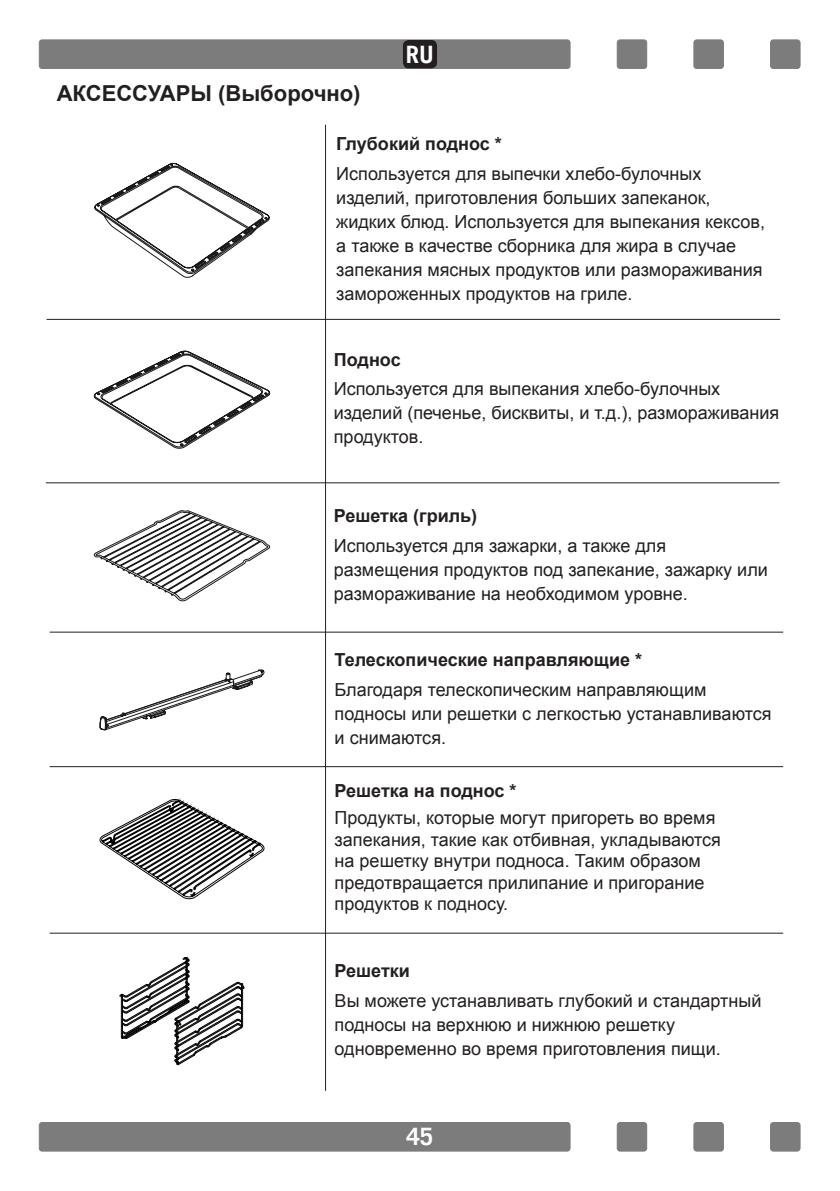
<style>
.page{position:relative;width:840px;height:1191px;background:#fff}
.page>*{position:absolute;margin:0;border:0;box-sizing:border-box;transform-origin:0 0}
.t1{font:700 24px "Trade Gothic";color:#fff}
.t2{font:700 22px "Arial";color:#231f20}
.t3{font:18px/24px "Arial";color:#231f20}
.t4{font:700 18px "Arial";color:#231f20}
</style>
<div class="page">
<div style="left:39px;top:40px;width:530px;height:28px;background:#7d7c7c;border-radius:3px"></div>
<div style="left:39px;top:40px;width:531px;height:29px;border:1px solid #7d7c7c;border-radius:3px"></div>
<div style="left:770px;top:40px;width:29px;height:28px;background:#7d7c7c;border-radius:3px"></div>
<div style="left:769px;top:40px;width:30px;height:29px;border:1px solid #7d7c7c;border-radius:3px"></div>
<div style="left:617px;top:40px;width:29px;height:28px;background:#7d7c7c;border-radius:3px"></div>
<div style="left:616px;top:40px;width:30px;height:29px;border:1px solid #7d7c7c;border-radius:3px"></div>
<div style="left:693px;top:40px;width:30px;height:28px;background:#7d7c7c;border-radius:3px"></div>
<div style="left:693px;top:40px;width:30px;height:29px;border:1px solid #7d7c7c;border-radius:3px"></div>
<div style="left:39px;top:1122px;width:530px;height:29px;background:#7d7c7c;border-radius:3px"></div>
<div style="left:39px;top:1122px;width:531px;height:29px;border:1px solid #7d7c7c;border-radius:3px"></div>
<div style="left:770px;top:1122px;width:29px;height:29px;background:#7d7c7c;border-radius:3px"></div>
<div style="left:769px;top:1122px;width:30px;height:29px;border:1px solid #7d7c7c;border-radius:3px"></div>
<div style="left:617px;top:1122px;width:29px;height:29px;background:#7d7c7c;border-radius:3px"></div>
<div style="left:616px;top:1122px;width:30px;height:29px;border:1px solid #7d7c7c;border-radius:3px"></div>
<div style="left:693px;top:1122px;width:30px;height:29px;background:#7d7c7c;border-radius:3px"></div>
<div style="left:693px;top:1122px;width:30px;height:29px;border:1px solid #7d7c7c;border-radius:3px"></div>
<svg style="left:94px;top:163px;width:176px;height:115px"></svg>
<svg style="left:94px;top:350px;width:176px;height:99px"></svg>
<svg style="left:94px;top:510px;width:176px;height:91px"></svg>
<svg style="left:99px;top:669px;width:165px;height:62px"></svg>
<svg style="left:119px;top:957px;width:126px;height:108px"></svg>
<svg style="left:99px;top:798px;width:165px;height:101px"></svg>
<hr style="left:47px;top:319px;width:732px;height:1px;background:#231f20">
<hr style="left:46px;top:482px;width:733px;height:1px;background:#231f20">
<hr style="left:50px;top:632px;width:732px;height:1px;background:#231f20">
<hr style="left:50px;top:932px;width:732px;height:1px;background:#231f20">
<hr style="left:50px;top:766px;width:732px;height:1px;background:#231f20">
<hr style="left:325px;top:125px;width:1px;height:965px;background:#231f20">
<div style="left:403px;top:40px;width:34px;height:28px;background:#231f20;border-radius:6px"></div>
<h1 class="t1" style="left:406px;top:40px;width:30px">RU</h1>
<p class="t2" style="left:57px;top:79px;width:305px">АКСЕССУАРЫ (Выборочно)</p>
<p class="t4" style="left:336px;top:132px;width:167px">Глубокий поднос *</p>
<p class="t3" style="left:336px;top:162px;width:430px">Используется для выпечки хлебо-булочных изделий, приготовления больших запеканок, жидких блюд. Используется для выпекания кексов, а также в качестве сборника для жира в случае запекания мясных продуктов или размораживания замороженных продуктов на гриле.</p>
<p class="t4" style="left:334px;top:347px;width:68px">Поднос</p>
<p class="t3" style="left:334px;top:377px;width:446px">Используется для выпекания хлебо-булочных изделий (печенье, бисквиты, и т.д.), размораживания продуктов.</p>
<p class="t4" style="left:334px;top:503px;width:145px">Решетка (гриль)</p>
<p class="t3" style="left:334px;top:533px;width:435px">Используется для зажарки, а также для размещения продуктов под запекание, зажарку или размораживание на необходимом уровне.</p>
<p class="t4" style="left:334px;top:647px;width:309px">Телескопические направляющие *</p>
<p class="t3" style="left:334px;top:677px;width:438px">Благодаря телескопическим направляющим подносы или решетки с легкостью устанавливаются и снимаются.</p>
<p class="t4" style="left:334px;top:778px;width:183px">Решетка на поднос *</p>
<p class="t3" style="left:334px;top:807px;width:387px;line-height:21.6px">Продукты, которые могут пригореть во время запекания, такие как отбивная, укладываются на решетку внутри подноса. Таким образом предотвращается прилипание и пригорание продуктов к подносу.</p>
<p class="t4" style="left:334px;top:958px;width:77px">Решетки</p>
<p class="t3" style="left:334px;top:988px;width:428px">Вы можете устанавливать глубокий и стандартный подносы на верхнюю и нижнюю решетку одновременно во время приготовления пищи.</p>
<h1 class="t1" style="left:406px;top:1122px;width:28px">45</h1>
</div>
